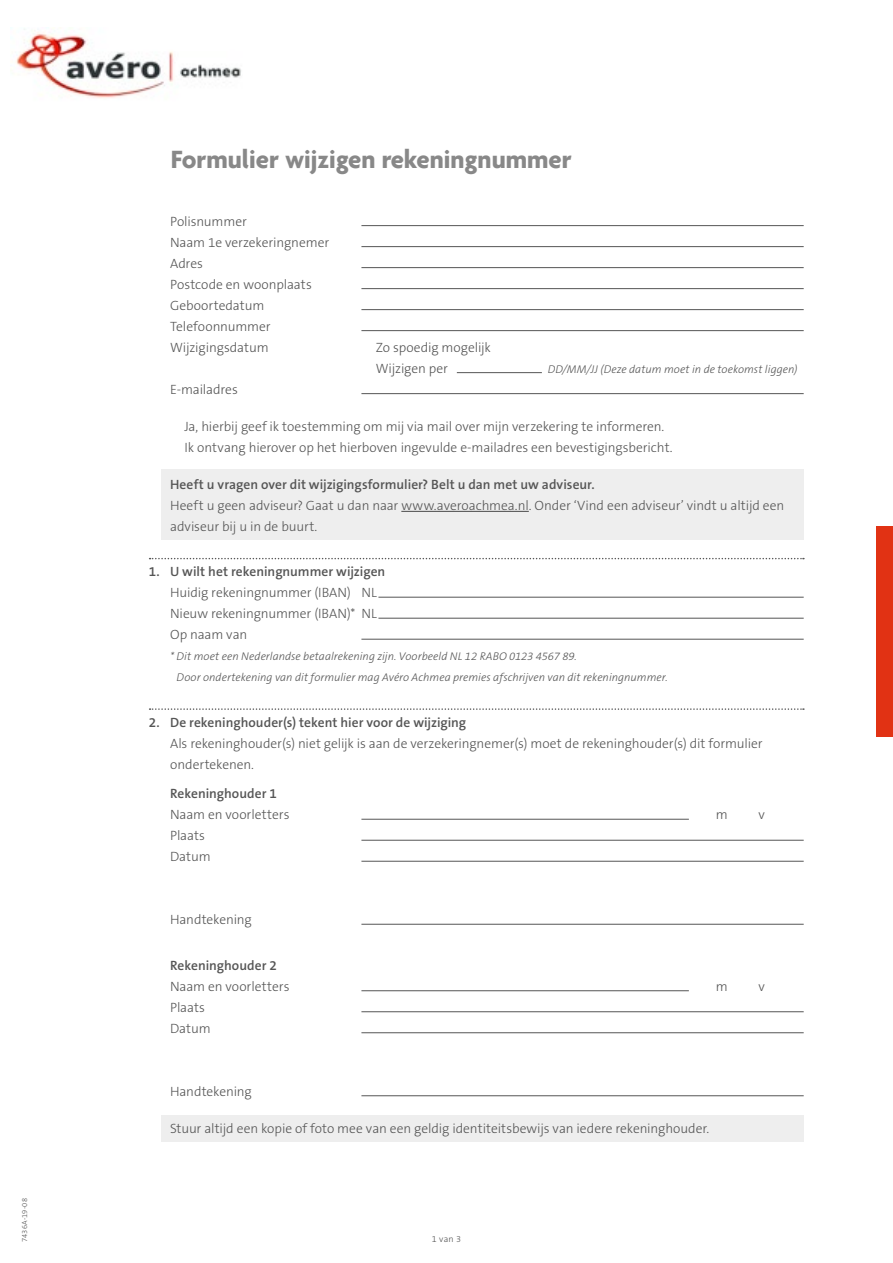
<style>
.page{position:relative;width:893px;height:1263px;background:#fff}
.page>*{position:absolute;margin:0;border:0;box-sizing:border-box;transform-origin:0 0}
.t1{font:700 27px "Agenda";color:#888}
.t2{font:300 13.5px/21px "The Sans B3";letter-spacing:-.01em;color:#555}
.t3{font:600 13.5px "The Sans B6";letter-spacing:.005em;color:#555}
.t4{font:italic 300 11.25px/21px "The Sans B3";color:#555}
.t5{font:300 9px "The Sans B3";color:#555}
.t6{font:300 7.5px "The Sans B3";letter-spacing:.025em;color:#555}
</style>
<div class="page">
<div style="left:876px;top:526px;width:17px;height:211px;background:#e13214"></div>
<div style="left:162px;top:469px;width:642px;height:29px;background:#eee"></div>
<div style="left:162px;top:493px;width:642px;height:47px;background:#eee"></div>
<hr style="left:401px;top:511px;width:128px;height:1px;background:#484848">
<svg style="left:150px;top:558px;width:654px;height:1px"></svg>
<svg style="left:150px;top:708px;width:654px;height:2px"></svg>
<div style="left:162px;top:1116px;width:642px;height:26px;background:#eee"></div>
<hr style="left:361px;top:225px;width:443px;height:1px;background:#555">
<hr style="left:361px;top:246px;width:443px;height:1px;background:#555">
<hr style="left:361px;top:267px;width:443px;height:1px;background:#555">
<hr style="left:361px;top:288px;width:443px;height:1px;background:#555">
<hr style="left:361px;top:309px;width:443px;height:1px;background:#555">
<hr style="left:361px;top:330px;width:443px;height:1px;background:#555">
<hr style="left:457px;top:372px;width:85px;height:1px;background:#555">
<hr style="left:361px;top:393px;width:443px;height:1px;background:#555">
<hr style="left:378px;top:597px;width:426px;height:1px;background:#555">
<hr style="left:378px;top:618px;width:426px;height:1px;background:#555">
<hr style="left:361px;top:639px;width:443px;height:1px;background:#555">
<hr style="left:361px;top:819px;width:328px;height:1px;background:#555">
<hr style="left:361px;top:840px;width:443px;height:1px;background:#555">
<hr style="left:361px;top:861px;width:443px;height:1px;background:#555">
<hr style="left:361px;top:924px;width:443px;height:1px;background:#555">
<hr style="left:361px;top:990px;width:328px;height:1px;background:#555">
<hr style="left:361px;top:1011px;width:443px;height:1px;background:#555">
<hr style="left:361px;top:1032px;width:443px;height:1px;background:#555">
<hr style="left:361px;top:1095px;width:443px;height:1px;background:#555">
<img style="left:15px;top:29px;width:226px;height:69px">
<p class="t6" style="left:21px;top:1242px;width:45px;rotate:-90deg">7436A-19-08</p>
<h1 class="t1" style="left:171px;top:145px;width:402px">Formulier wijzigen rekeningnummer</h1>
<p class="t2" style="left:170px;top:212px;width:161px">Polisnummer<br>Naam 1e verzekeringnemer<br>Adres<br>Postcode en woonplaats<br>Geboortedatum<br>Telefoonnummer<br>Wijzigingsdatum</p>
<p class="t2" style="left:376px;top:338px;width:117px">Zo spoedig mogelijk<br>Wijzigen per</p>
<p class="t4" style="left:548px;top:359px;width:251px">DD/MM/JJ (Deze datum moet in de toekomst liggen)</p>
<p class="t2" style="left:170px;top:380px;width:69px">E-mailadres</p>
<p class="t2" style="left:184px;top:417px;width:490px">Ja, hierbij geef ik toestemming om mij via mail over mijn verzekering te informeren.<br>Ik ontvang hierover op het hierboven ingevulde e-mailadres een bevestigingsbericht.</p>
<p class="t3" style="left:170px;top:477px;width:426px">Heeft u vragen over dit wijzigingsformulier? Belt u dan met uw adviseur.</p>
<p class="t2" style="left:170px;top:496px;width:616px">Heeft u geen adviseur? Gaat u dan naar www.averoachmea.nl. Onder ‘Vind een adviseur’ vindt u altijd een adviseur bij u in de buurt.</p>
<p class="t3" style="left:149px;top:565px;width:238px">1. U wilt het rekeningnummer wijzigen</p>
<p class="t2" style="left:170px;top:583px;width:208px;text-align:justify">Huidig rekeningnummer (IBAN) NL Nieuw rekeningnummer (IBAN)* NL Op naam van</p>
<p class="t4" style="left:177px;top:647px;width:492px;text-indent:-6px">* Dit moet een Nederlandse betaalrekening zijn. Voorbeeld NL 12 RABO 0123 4567 89.<br>Door ondertekening van dit formulier mag Avéro Achmea premies afschrijven van dit rekeningnummer.</p>
<p class="t3" style="left:149px;top:715px;width:319px">2. De rekeninghouder(s) tekent hier voor de wijziging</p>
<p class="t2" style="left:170px;top:734px;width:594px">Als rekeninghouder(s) niet gelijk is aan de verzekeringnemer(s) moet de rekeninghouder(s) dit formulier ondertekenen.</p>
<p class="t3" style="left:170px;top:787px;width:108px">Rekeninghouder 1</p>
<p class="t2" style="left:170px;top:805px;width:121px">Naam en voorletters</p>
<p class="t2" style="left:716px;top:805px;width:13px">m</p>
<p class="t2" style="left:758px;top:805px;width:8px">v</p>
<p class="t2" style="left:170px;top:826px;width:42px">Plaats<br>Datum</p>
<p class="t2" style="left:170px;top:910px;width:83px">Handtekening</p>
<p class="t3" style="left:170px;top:958px;width:108px">Rekeninghouder 2</p>
<p class="t2" style="left:170px;top:977px;width:121px">Naam en voorletters</p>
<p class="t2" style="left:716px;top:977px;width:13px">m</p>
<p class="t2" style="left:758px;top:977px;width:8px">v</p>
<p class="t2" style="left:170px;top:998px;width:42px">Plaats<br>Datum</p>
<p class="t2" style="left:170px;top:1082px;width:83px">Handtekening</p>
<p class="t2" style="left:170px;top:1119px;width:541px">Stuur altijd een kopie of foto mee van een geldig identiteitsbewijs van iedere rekeninghouder.</p>
<p class="t5" style="left:432px;top:1234px;width:31px">1 van 3</p>
</div>
